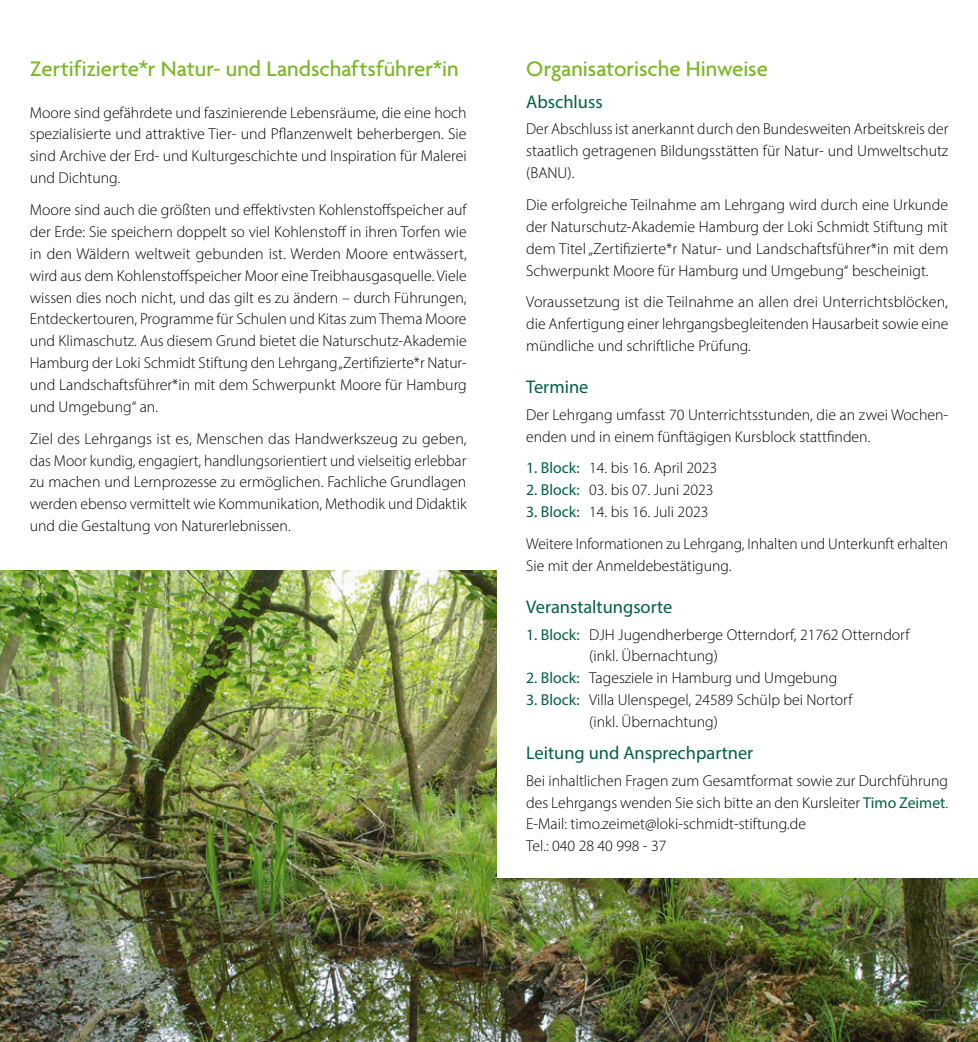
<style>
.page{position:relative;width:978px;height:1042px;background:#fff}
.page>*{position:absolute;margin:0;border:0;box-sizing:border-box;transform-origin:0 0}
.t1{font:500 22.75px "Agenda";color:#79b825}
.t2{font:18.38px "Myriad Pro";color:#00623f}
.t3{font:300 15.75px/21.9px "Myriad Pro";color:#000;text-align:justify}
.s1{font-weight:400;color:#00623f}
</style>
<div class="page">
<img style="left:0;top:570px;width:496px;height:472px">
<img style="left:481px;top:878px;width:496px;height:164px">
<h1 class="t1" style="left:30px;top:56px;width:430px">Zertifizierte*r Natur- und Landschaftsführer*in</h1>
<p class="t3" style="left:30px;top:101px;width:438px">Moore sind gefährdete und faszinierende Lebensräume, die eine hoch spezialisierte und attraktive Tier- und Pflanzenwelt beherbergen. Sie sind Archive der Erd- und Kulturgeschichte und Inspiration für Malerei und Dichtung.</p>
<p class="t3" style="left:30px;top:199px;width:438px">Moore sind auch die größten und effektivsten Kohlenstoffspeicher auf der Erde: Sie speichern doppelt so viel Kohlenstoff in ihren Torfen wie in den Wäldern weltweit gebunden ist. Werden Moore entwässert, wird aus dem Kohlenstoffspeicher Moor eine Treibhausgasquelle. Viele wissen dies noch nicht, und das gilt es zu ändern – durch Führungen, Entdeckertouren, Programme für Schulen und Kitas zum Thema Moore und Klimaschutz. Aus diesem Grund bietet die Naturschutz-Akademie Hamburg der Loki Schmidt Stiftung den Lehrgang „Zertifizierte*r Natur&shy;und Landschaftsführer*in mit dem Schwerpunkt Moore für Hamburg und Umgebung“ an.</p>
<p class="t3" style="left:30px;top:427px;width:438px">Ziel des Lehrgangs ist es, Menschen das Handwerkszeug zu geben, das Moor kundig, engagiert, handlungsorientiert und vielseitig erlebbar zu machen und Lernprozesse zu ermöglichen. Fachliche Grundlagen werden ebenso vermittelt wie Kommunikation, Methodik und Didaktik und die Gestaltung von Naturerlebnissen.</p>
<h1 class="t1" style="left:526px;top:56px;width:243px">Organisatorische Hinweise</h1>
<p class="t2" style="left:526px;top:90px;width:78px">Abschluss</p>
<p class="t3" style="left:526px;top:118px;width:423px">Der Abschluss ist anerkannt durch den Bundesweiten Arbeitskreis der staatlich getragenen Bildungsstätten für Natur- und Umweltschutz (BANU).</p>
<p class="t3" style="left:526px;top:194px;width:423px">Die erfolgreiche Teilnahme am Lehrgang wird durch eine Urkunde der Naturschutz-Akademie Hamburg der Loki Schmidt Stiftung mit dem Titel „Zertifizierte*r Natur- und Landschaftsführer*in mit dem Schwerpunkt Moore für Hamburg und Umgebung“ bescheinigt.</p>
<p class="t3" style="left:526px;top:291px;width:424px">Voraussetzung ist die Teilnahme an allen drei Unterrichtsblöcken, die Anfertigung einer lehrgangsbegleitenden Hausarbeit sowie eine mündliche und schriftliche Prüfung.</p>
<p class="t2" style="left:526px;top:375px;width:64px">Termine</p>
<p class="t3" style="left:526px;top:403px;width:423px">Der Lehrgang umfasst 70 Unterrichtsstunden, die an zwei Wochen&shy;enden und in einem fünftägigen Kursblock stattfinden.</p>
<p class="t3" style="left:526px;top:457px;width:192px"><span class="s1">1. Block:</span> 14. bis 16. April 2023</p>
<p class="t3" style="left:526px;top:479px;width:189px"><span class="s1">2. Block:</span> 03. bis 07. Juni 2023</p>
<p class="t3" style="left:526px;top:496px;width:423px;line-height:31.8px"><span class="s1">3. Block:</span> 14. bis 16. Juli 2023<br>Weitere Informationen zu Lehrgang, Inhalten und Unterkunft erhalten</p>
<p class="t3" style="left:526px;top:554px;width:207px">Sie mit der Anmeldebestätigung.</p>
<p class="t2" style="left:526px;top:595px;width:148px">Veranstaltungsorte</p>
<p class="t3" style="left:589px;top:623px;width:322px;text-indent:-63px"><span class="s1">1. Block:</span> DJH Jugendherberge Otterndorf, 21762 Otterndorf (inkl. Übernachtung)</p>
<p class="t3" style="left:526px;top:667px;width:312px"><span class="s1">2. Block:</span> Tagesziele in Hamburg und Umgebung</p>
<p class="t3" style="left:589px;top:689px;width:265px;text-indent:-63px"><span class="s1">3. Block:</span> Villa Ulenspegel, 24589 Schülp bei Nortorf (inkl. Übernachtung)</p>
<p class="t2" style="left:526px;top:741px;width:228px">Leitung und Ansprechpartner</p>
<p class="t3" style="left:526px;top:769px;width:423px;text-align:left">Bei inhaltlichen Fragen zum Gesamtformat sowie zur Durchführung des Lehrgangs wenden Sie sich bitte an den Kursleiter <span class="s1">Timo Zeimet</span>.<br>E-Mail: timo.zeimet@loki-schmidt-stiftung.de<br>Tel.: 040 28 40 998 - 37</p>
</div>
